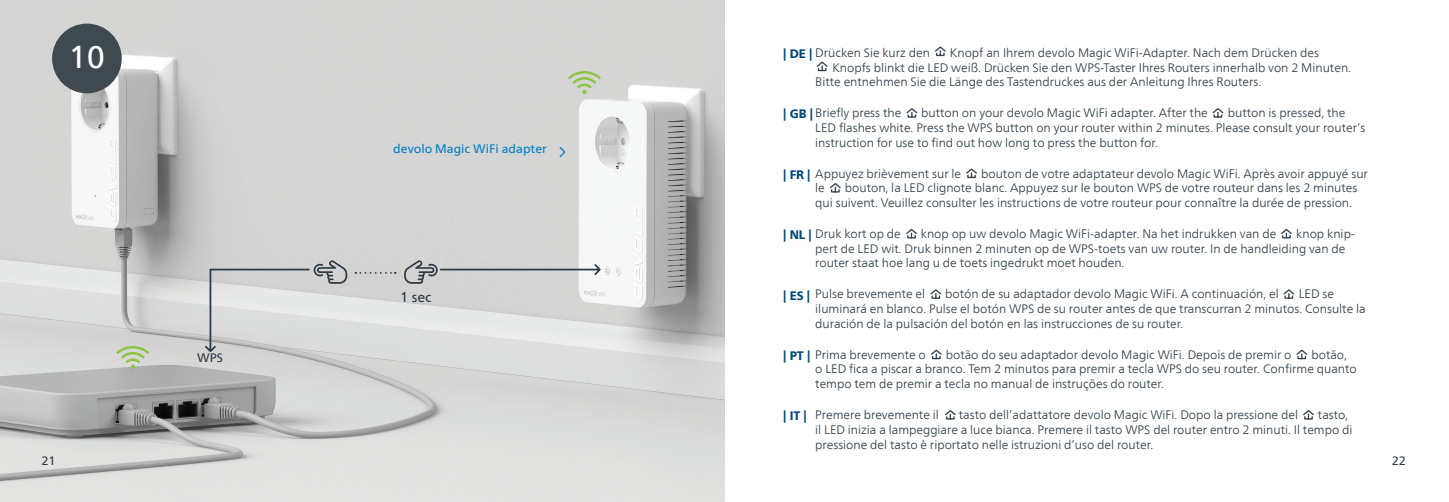
<style>
.page{position:relative;width:1449px;height:502px;background:#fff}
.page>*{position:absolute;margin:0;border:0;box-sizing:border-box;transform-origin:0 0}
.t1{font:31.5px "Frutiger Neue LT Com";color:#fff}
.t2{font:14px "Frutiger Neue LT Com";color:#2b3a45}
.t3{font:300 12.25px/14.7px "Frutiger Neue LT Com";color:#2b3a45}
.t4{font:800 12.25px "Frutiger Neue LT Com";color:#00497b}
.t5{font:12.25px "Frutiger Neue LT Com";color:#007ec5}
.t6{font:12.25px "Frutiger Neue LT Com";color:#2b3a45}
</style>
<div class="page">
<img style="left:0;top:0;width:724px;height:501px">
<svg style="left:558px;top:145px;width:8px;height:13px"></svg>
<svg style="left:906px;top:108px;width:12px;height:10px"></svg>
<svg style="left:1212px;top:108px;width:12px;height:10px"></svg>
<svg style="left:966px;top:168px;width:11px;height:11px"></svg>
<svg style="left:829px;top:183px;width:12px;height:10px"></svg>
<svg style="left:906px;top:228px;width:11px;height:11px"></svg>
<svg style="left:1281px;top:228px;width:11px;height:11px"></svg>
<svg style="left:930px;top:289px;width:12px;height:10px"></svg>
<svg style="left:1283px;top:289px;width:12px;height:10px"></svg>
<svg style="left:931px;top:349px;width:11px;height:11px"></svg>
<svg style="left:944px;top:410px;width:12px;height:10px"></svg>
<svg style="left:1303px;top:410px;width:11px;height:10px"></svg>
<svg style="left:1296px;top:349px;width:12px;height:11px"></svg>
<div style="left:52px;top:24px;width:70px;height:69px;background:#3f4a50;border-radius:50%"></div>
<svg style="left:117px;top:345px;width:32px;height:23px"></svg>
<svg style="left:404px;top:260px;width:198px;height:23px;background:#c4c6c7"></svg>
<svg style="left:203px;top:260px;width:144px;height:93px;background:#d2d3d3"></svg>
<svg style="left:355px;top:272px;width:41px;height:1px"></svg>
<svg style="left:568px;top:71px;width:32px;height:23px"></svg>
<svg style="left:935px;top:46px;width:11px;height:11px"></svg>
<svg style="left:816px;top:61px;width:12px;height:11px"></svg>
<h1 class="t1" style="left:69px;top:37px;width:38px">10</h1>
<p class="t6" style="left:41px;top:453px;width:16px">21</p>
<p class="t6" style="left:197px;top:350px;width:27px">WPS</p>
<p class="t5" style="left:393px;top:141px;width:155px">devolo Magic WiFi adapter</p>
<p class="t2" style="left:400px;top:288px;width:33px">1 sec</p>
<p class="t3" style="left:815px;top:45px;width:116px">Drücken Sie kurz den</p>
<p class="t3" style="left:950px;top:45px;width:370px">Knopf an Ihrem devolo Magic WiFi-Adapter. Nach dem Drücken des</p>
<p class="t3" style="left:832px;top:60px;width:520px">Knopfs blinkt die LED weiß. Drücken Sie den WPS-Taster Ihres Routers innerhalb von 2 Minuten.</p>
<p class="t3" style="left:815px;top:74px;width:447px">Bitte entnehmen Sie die Länge des Tastendruckes aus der Anleitung Ihres Routers.</p>
<p class="t3" style="left:815px;top:105px;width:87px">Briefly press the</p>
<p class="t3" style="left:921px;top:105px;width:288px">button on your devolo Magic WiFi adapter. After the</p>
<p class="t4" style="left:783px;top:46px;width:31px">| DE |</p>
<p class="t3" style="left:815px;top:105px;width:551px;text-indent:412px">button is pressed, the<br>LED flashes white. Press the WPS button on your router within 2 minutes. Please consult your router‘s instruction for use to find out how long to press the button for.</p>
<p class="t3" style="left:815px;top:165px;width:147px">Appuyez brièvement sur le</p>
<p class="t3" style="left:981px;top:165px;width:388px">bouton de votre adaptateur devolo Magic WiFi. Après avoir appuyé sur</p>
<p class="t3" style="left:815px;top:180px;width:11px">le</p>
<p class="t4" style="left:783px;top:107px;width:31px">| GB |</p>
<p class="t4" style="left:783px;top:167px;width:29px">| FR |</p>
<p class="t3" style="left:815px;top:180px;width:544px;text-indent:30px">bouton, la LED clignote blanc. Appuyez sur le bouton WPS de votre routeur dans les 2 minutes qui suivent. Veuillez consulter les instructions de votre routeur pour connaître la durée de pression.</p>
<p class="t3" style="left:815px;top:226px;width:87px">Druk kort op de</p>
<p class="t3" style="left:920px;top:226px;width:357px">knop op uw devolo Magic WiFi-adapter. Na het indrukken van de</p>
<p class="t3" style="left:815px;top:226px;width:541px;text-indent:481px">knop knip&shy;pert de LED wit. Druk binnen 2 minuten op de WPS-toets van uw router. In de handleiding van de router staat hoe lang u de toets ingedrukt moet houden.</p>
<p class="t3" style="left:815px;top:286px;width:111px">Pulse brevemente el</p>
<p class="t3" style="left:945px;top:286px;width:335px">botón de su adaptador devolo Magic WiFi. A continuación, el</p>
<p class="t4" style="left:783px;top:227px;width:30px">| NL |</p>
<p class="t3" style="left:815px;top:286px;width:552px;text-indent:483px">LED se iluminará en blanco. Pulse el botón WPS de su router antes de que transcurran 2 minutos. Consulte la duración de la pulsación del botón en las instrucciones de su router.</p>
<p class="t3" style="left:815px;top:346px;width:112px">Prima brevemente o</p>
<p class="t3" style="left:945px;top:346px;width:347px">botão do seu adaptador devolo Magic WiFi. Depois de premir o</p>
<p class="t4" style="left:783px;top:287px;width:28px">| ES |</p>
<p class="t3" style="left:815px;top:346px;width:543px;text-indent:496px">botão, o LED fica a piscar a branco. Tem 2 minutos para premir a tecla WPS do seu router. Confirme quanto tempo tem de premir a tecla no manual de instruções do router.</p>
<p class="t3" style="left:815px;top:407px;width:125px">Premere brevemente il</p>
<p class="t3" style="left:958px;top:407px;width:341px">tasto dell’adattatore devolo Magic WiFi. Dopo la pressione del</p>
<p class="t4" style="left:783px;top:348px;width:29px">| PT |</p>
<p class="t4" style="left:783px;top:408px;width:25px">| IT |</p>
<p class="t3" style="left:815px;top:407px;width:539px;text-indent:502px">tasto, il LED inizia a lampeggiare a luce bianca. Premere il tasto WPS del router entro 2 minuti. Il tempo di pressione del tasto è riportato nelle istruzioni d’uso del router.</p>
<p class="t6" style="left:1391px;top:453px;width:16px">22</p>
</div>
